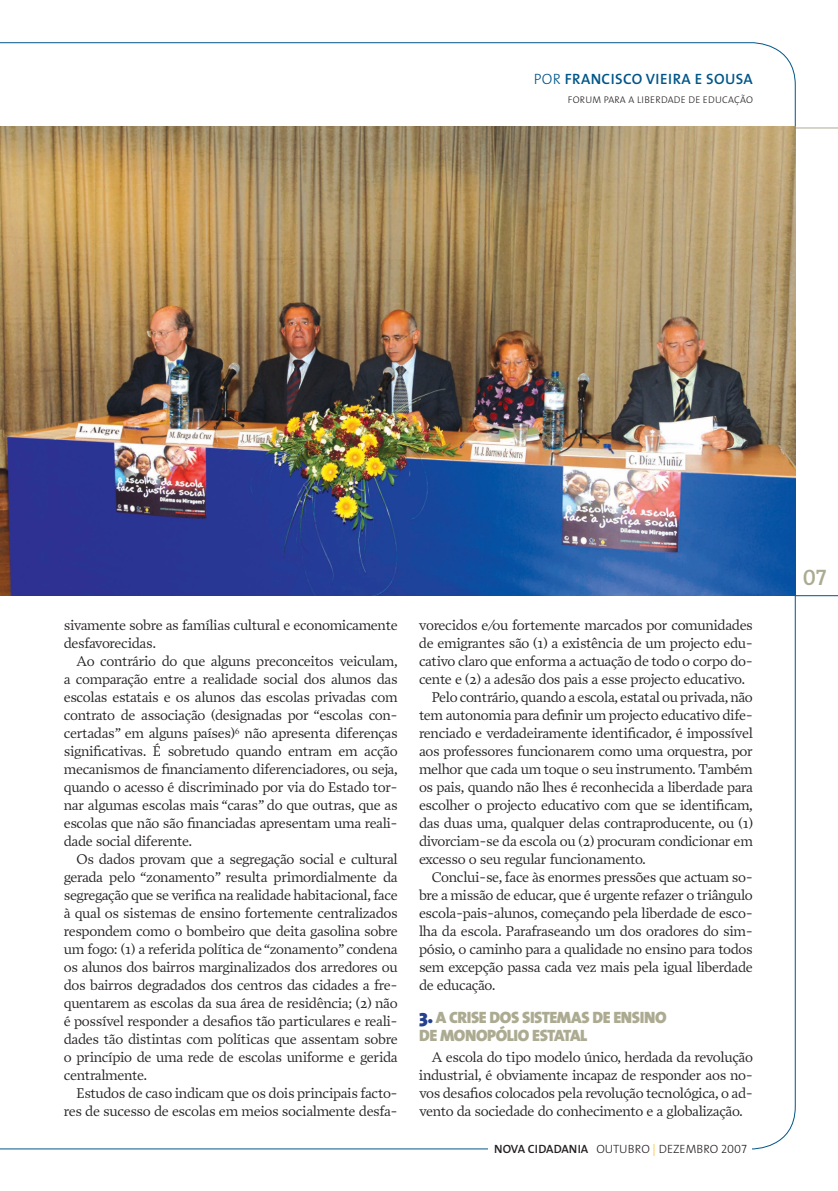
<style>
.page{position:relative;width:838px;height:1191px;background:#fff}
.page>*{position:absolute;margin:0;border:0;box-sizing:border-box;transform-origin:0 0}
.t1{font:22.5px "The Serif Semi Bold Caps";color:#acab92}
.t2{font:900 16.5px/18px "The Sans";letter-spacing:-.025em;color:#acab92}
.t3{font:600 15px "The Sans";letter-spacing:.025em;color:#005587}
.t4{font:14.25px/18px "Prensa";letter-spacing:-.025em;color:#231f20;text-align:justify}
.t5{font:12px "The Sans Light Caps";letter-spacing:.005em;color:#231f20}
.t6{font:300 9.75px "The Sans";letter-spacing:.025em;color:#231f20}
.s1{font-weight:300}
.s2{font-size:19.5px;color:#25408f}
.s3{font-family:"The Sans";font-weight:600}
.s4{color:#fcb615}
</style>
<div class="page">
<svg style="left:0;top:42px;width:795px;height:85px"></svg>
<img style="left:0;top:127px;width:795px;height:468px">
<p class="t3" style="left:533px;top:66px;width:221px"><span class="s1">POR</span> FRANCISCO VIEIRA E SOUSA</p>
<p class="t6" style="left:568px;top:92px;width:186px">FORUM PARA A LIBERDADE DE EDUCAÇÃO</p>
<p class="t4" style="left:64px;top:616px;width:335px">sivamente sobre as famílias cultural e economicamente desfavorecidas.</p>
<p class="t4" style="left:64px;top:652px;width:336px;text-indent:13px">Ao contrário do que alguns preconceitos veiculam, a comparação entre a realidade social dos alunos das escolas estatais e os alunos das escolas privadas com contrato de associação (designadas por “escolas con&shy;certadas” em alguns países)<sup>6</sup> não apresenta diferenças significativas. É sobretudo quando entram em acção mecanismos de financiamento diferenciadores, ou seja, quando o acesso é discriminado por via do Estado tor&shy;nar algumas escolas mais “caras” do que outras, que as escolas que não são financiadas apresentam uma reali&shy;dade social diferente.</p>
<p class="t4" style="left:64px;top:850px;width:335px;text-indent:13px">Os dados provam que a segregação social e cultural gerada pelo “zonamento” resulta primordialmente da segregação que se verifica na realidade habitacional, face à qual os sistemas de ensino fortemente centralizados respondem como o bombeiro que deita gasolina sobre um fogo: (1) a referida política de “zonamento” condena os alunos dos bairros marginalizados dos arredores ou dos bairros degradados dos centros das cidades a fre&shy;quentarem as escolas da sua área de residência; (2) não é possível responder a desafios tão particulares e reali&shy;dades tão distintas com políticas que assentam sobre o princípio de uma rede de escolas uniforme e gerida centralmente.</p>
<p class="t4" style="left:64px;top:1084px;width:335px;text-align:right">Estudos de caso indicam que os dois principais facto&shy;res de sucesso de escolas em meios socialmente desfa-</p>
<p class="t4" style="left:419px;top:616px;width:335px">vorecidos e/ou fortemente marcados por comunidades</p>
<p class="t4" style="left:419px;top:634px;width:335px">de emigrantes são (1) a existência de um projecto edu-</p>
<p class="t4" style="left:419px;top:652px;width:335px">cativo claro que enforma a actuação de todo o corpo do-</p>
<p class="t4" style="left:419px;top:670px;width:328px">cente e (2) a adesão dos pais a esse projecto educativo.</p>
<p class="t4" style="left:432px;top:688px;width:323px">Pelo contrário, quando a escola, estatal ou privada, não</p>
<p class="t4" style="left:419px;top:706px;width:335px">tem autonomia para definir um projecto educativo dife-</p>
<p class="t4" style="left:419px;top:724px;width:335px">renciado e verdadeiramente identificador, é impossível</p>
<p class="t4" style="left:419px;top:742px;width:335px">aos professores funcionarem como uma orquestra, por</p>
<p class="t4" style="left:419px;top:760px;width:335px">melhor que cada um toque o seu instrumento. Também</p>
<p class="t4" style="left:419px;top:778px;width:335px">os pais, quando não lhes é reconhecida a liberdade para</p>
<p class="t4" style="left:419px;top:796px;width:336px">escolher o projecto educativo com que se identificam,</p>
<p class="t4" style="left:419px;top:814px;width:335px">das duas uma, qualquer delas contraproducente, ou (1)</p>
<p class="t4" style="left:419px;top:832px;width:335px">divorciam-se da escola ou (2) procuram condicionar em</p>
<p class="t4" style="left:419px;top:850px;width:228px">excesso o seu regular funcionamento.</p>
<p class="t4" style="left:432px;top:868px;width:323px">Conclui-se, face às enormes pressões que actuam so-</p>
<p class="t4" style="left:419px;top:886px;width:335px">bre a missão de educar, que é urgente refazer o triângulo</p>
<p class="t4" style="left:419px;top:904px;width:335px">escola-pais-alunos, começando pela liberdade de esco-</p>
<p class="t4" style="left:419px;top:922px;width:335px">lha da escola. Parafraseando um dos oradores do sim-</p>
<p class="t4" style="left:419px;top:940px;width:335px">pósio, o caminho para a qualidade no ensino para todos</p>
<p class="t4" style="left:419px;top:958px;width:335px">sem excepção passa cada vez mais pela igual liberdade</p>
<p class="t4" style="left:419px;top:976px;width:78px">de educação.</p>
<p class="t2" style="left:419px;top:1008px;width:249px"><span class="s2">3.</span> A CRISE DOS SISTEMAS DE ENSINO<br>DE MONOPÓLIO ESTATAL</p>
<p class="t4" style="left:419px;top:1048px;width:335px;text-indent:13px">A escola do tipo modelo único, herdada da revolução industrial, é obviamente incapaz de responder aos no&shy;vos desafios colocados pela revolução tecnológica, o ad&shy;vento da sociedade do conhecimento e a globalização.</p>
<p class="t5" style="left:494px;top:1139px;width:254px"><span class="s3">NOVA CIDADANIA</span> OUTUBRO <span class="s4">|</span> DEZEMBRO 2007</p>
<h1 class="t1" style="left:803px;top:559px;width:25px">07</h1>
</div>
